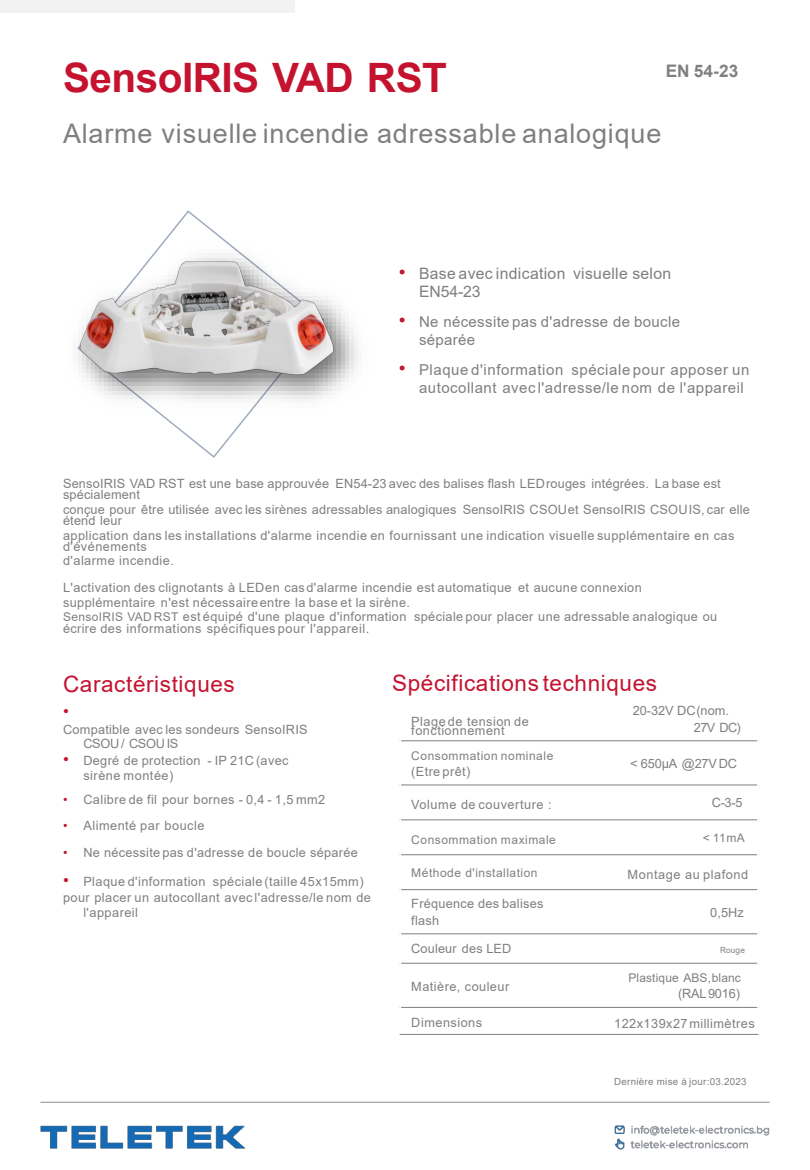
<style>
.page{position:relative;width:810px;height:1170px;background:#fff}
.page>*{position:absolute;margin:0;border:0;box-sizing:border-box;transform-origin:0 0}
.t1{font:700 40.5px "Arial";letter-spacing:-.015em;color:#c4122f}
.t2{font:27px "Arial";letter-spacing:.03em;color:#7f7f7f}
.t3{font:22.5px "Arial";letter-spacing:.025em;color:#c4122f}
.t4{font:700 17.25px "Arial";color:#7f7f7f}
.t5{font:16.5px "Arial";color:#c4122f}
.t6{font:15.75px/17.9px "Arial";letter-spacing:.02em;color:#7f7f7f}
.t7{font:15px/17.9px "Arial";letter-spacing:.035em;color:#7f7f7f}
.t8{font:12.75px/11.2px "Arial";letter-spacing:.03em;color:#7f7f7f}
.t9{font:12.75px "Arial";letter-spacing:-.01em;color:#7f7f7f}
.t10{font:12.75px/16.2px "Arial";color:#7f7f7f}
.t11{font:12.75px "Arial";letter-spacing:.01em;color:#7f7f7f}
.t12{font:12px "Arial";letter-spacing:.04em;color:#7f7f7f}
.t13{font:12px "Arial";letter-spacing:.01em;color:#7f7f7f}
.t14{font:9.75px "Arial";letter-spacing:.03em;color:#7f7f7f}
.t15{font:8.25px "Arial";letter-spacing:.015em;color:#7f7f7f}
.s1{font-size:19.5px;color:#c4122f}
.s2{font-size:12px}
.s3{font-size:16.5px;color:#c4122f}
.s4{color:#c4122f}
</style>
<div class="page">
<img style="left:40px;top:1101px;width:730px;height:49px">
<img style="left:77px;top:210px;width:279px;height:201px">
<hr style="left:400px;top:741px;width:359px;height:1px;background:#7f7f7f">
<hr style="left:400px;top:785px;width:359px;height:1px;background:#7f7f7f">
<hr style="left:400px;top:820px;width:359px;height:1px;background:#7f7f7f">
<hr style="left:400px;top:854px;width:359px;height:1px;background:#7f7f7f">
<hr style="left:400px;top:889px;width:359px;height:1px;background:#7f7f7f">
<hr style="left:400px;top:934px;width:359px;height:1px;background:#7f7f7f">
<hr style="left:400px;top:963px;width:359px;height:1px;background:#7f7f7f">
<hr style="left:400px;top:1007px;width:359px;height:1px;background:#7f7f7f">
<hr style="left:400px;top:696px;width:1px;height:339px;background:#fff">
<hr style="left:757px;top:696px;width:2px;height:339px;background:#fff">
<hr style="left:400px;top:1034px;width:359px;height:1px;background:#7f7f7f">
<div style="left:0;top:0;width:295px;height:14px;background:#f2f2f2"></div>
<h1 class="t1" style="left:63px;top:63px;width:385px">SensoIRIS VAD RST</h1>
<h3 class="t4" style="left:666px;top:65px;width:74px">EN 54-23</h3>
<h2 class="t2" style="left:63px;top:123px;width:600px">Alarme visuelle incendie adressable analogique</h2>
<p class="t6" style="left:419px;top:266px;width:254px;text-indent:-20px"><span class="s1">•</span> Base avec indication visuelle selon<br>EN54-23</p>
<p class="t7" style="left:419px;top:314px;width:263px;text-indent:-20px"><span class="s1">•</span> Ne nécessitepas d'adresse de boucle séparée</p>
<p class="t7" style="left:419px;top:362px;width:332px;text-indent:-20px"><span class="s1">•</span> Plaqued'information spécialepour apposer un autocollant avec l'adresse/le nom de l'appareil</p>
<p class="t8" style="left:63px;top:479px;width:659px">SensoIRIS VAD RST est une base approuvée EN54-23 avec des balises flash LEDrouges intégrées. La base est spécialement</p>
<p class="t8" style="left:63px;top:505px;width:688px">conçue pour être utilisée avec les sirènes adressables analogiques SensoIRIS CSOUet SensoIRIS CSOUIS, car elle étend leur</p>
<p class="t8" style="left:63px;top:531px;width:673px">application dans les installations d'alarme incendie en fournissant une indication visuelle supplémentaire en cas d'événements</p>
<p class="t8" style="left:63px;top:549px;width:580px;line-height:26.7px">d'alarme incendie.<br>L'activation des clignotants à LEDen casd'alarme incendie est automatique et aucune connexion</p>
<p class="t8" style="left:63px;top:596px;width:656px;line-height:14.5px">supplémentaire n'est nécessaireentre la base et la sirène.<br><span class="s2">SensoIRIS VAD RST</span> est équipé d'une plaque d'information spéciale pour placer une adressable analogique ou</p>
<p class="t8" style="left:63px;top:624px;width:308px">écrire des informations spécifiques pour l'appareil.</p>
<h3 class="t3" style="left:63px;top:675px;width:173px">Caractéristiques</h3>
<h3 class="t3" style="left:392px;top:675px;width:266px">Spécifications techniques</h3>
<p class="t5" style="left:63px;top:705px;width:7px">•</p>
<p class="t8" style="left:83px;top:723px;width:226px;line-height:14.5px;text-indent:-20px">Compatible avec les sondeurs SensoIRIS<br>CSOU / CSOU IS</p>
<p class="t10" style="left:694px;top:704px;width:49px;text-indent:-61px">20-32V DC(nom.<br>27V DC)</p>
<p class="t8" style="left:411px;top:717px;width:119px;line-height:9.8px">Plage de tension de fonctionnement</p>
<p class="t8" style="left:83px;top:754px;width:207px;line-height:14.5px;text-indent:-20px"><span class="s3">•</span> Degré de protection - IP 21C (avec sirène montée)</p>
<p class="t8" style="left:63px;top:795px;width:264px"><span class="s4">•</span> Calibre de fil pour bornes - 0,4 - 1,5 mm2</p>
<p class="t8" style="left:63px;top:821px;width:143px"><span class="s4">•</span> Alimenté par boucle</p>
<p class="t8" style="left:63px;top:848px;width:296px"><span class="s4">•</span> Ne nécessite pas d'adresse de boucle séparée</p>
<p class="t8" style="left:63px;top:874px;width:310px;line-height:16.5px"><span class="s3">•</span> Plaque d'information spéciale(taille 45x15mm) pour placer un autocollant avec l'adresse/le nom de</p>
<p class="t8" style="left:83px;top:908px;width:56px">l'appareil</p>
<p class="t12" style="left:411px;top:751px;width:144px">Consommation nominale</p>
<p class="t8" style="left:411px;top:767px;width:60px">(Etre prêt)</p>
<p class="t8" style="left:411px;top:800px;width:142px">Volume de couverture :</p>
<p class="t12" style="left:411px;top:835px;width:146px">Consommation maximale</p>
<p class="t9" style="left:630px;top:758px;width:109px">&lt; 650μA @27V DC</p>
<p class="t8" style="left:712px;top:798px;width:32px">C-3-5</p>
<p class="t12" style="left:703px;top:833px;width:44px">&lt; 11mA</p>
<p class="t12" style="left:411px;top:868px;width:128px">Méthode d'installation</p>
<p class="t8" style="left:627px;top:870px;width:122px">Montage au plafond</p>
<p class="t8" style="left:411px;top:897px;width:134px;line-height:16.2px">Fréquence des balises flash</p>
<p class="t8" style="left:710px;top:908px;width:35px">0,5Hz</p>
<p class="t11" style="left:411px;top:944px;width:102px">Couleur des LED</p>
<p class="t15" style="left:720px;top:947px;width:26px">Rouge</p>
<p class="t13" style="left:628px;top:973px;width:114px">Plastique ABS,blanc</p>
<p class="t9" style="left:678px;top:989px;width:63px">(RAL9016)</p>
<p class="t8" style="left:411px;top:982px;width:99px">Matière, couleur</p>
<p class="t8" style="left:411px;top:1018px;width:72px">Dimensions</p>
<p class="t8" style="left:614px;top:1020px;width:142px">122x139x27millimètres</p>
<p class="t14" style="left:614px;top:1078px;width:134px">Dernière mise à jour:03.2023</p>
</div>
